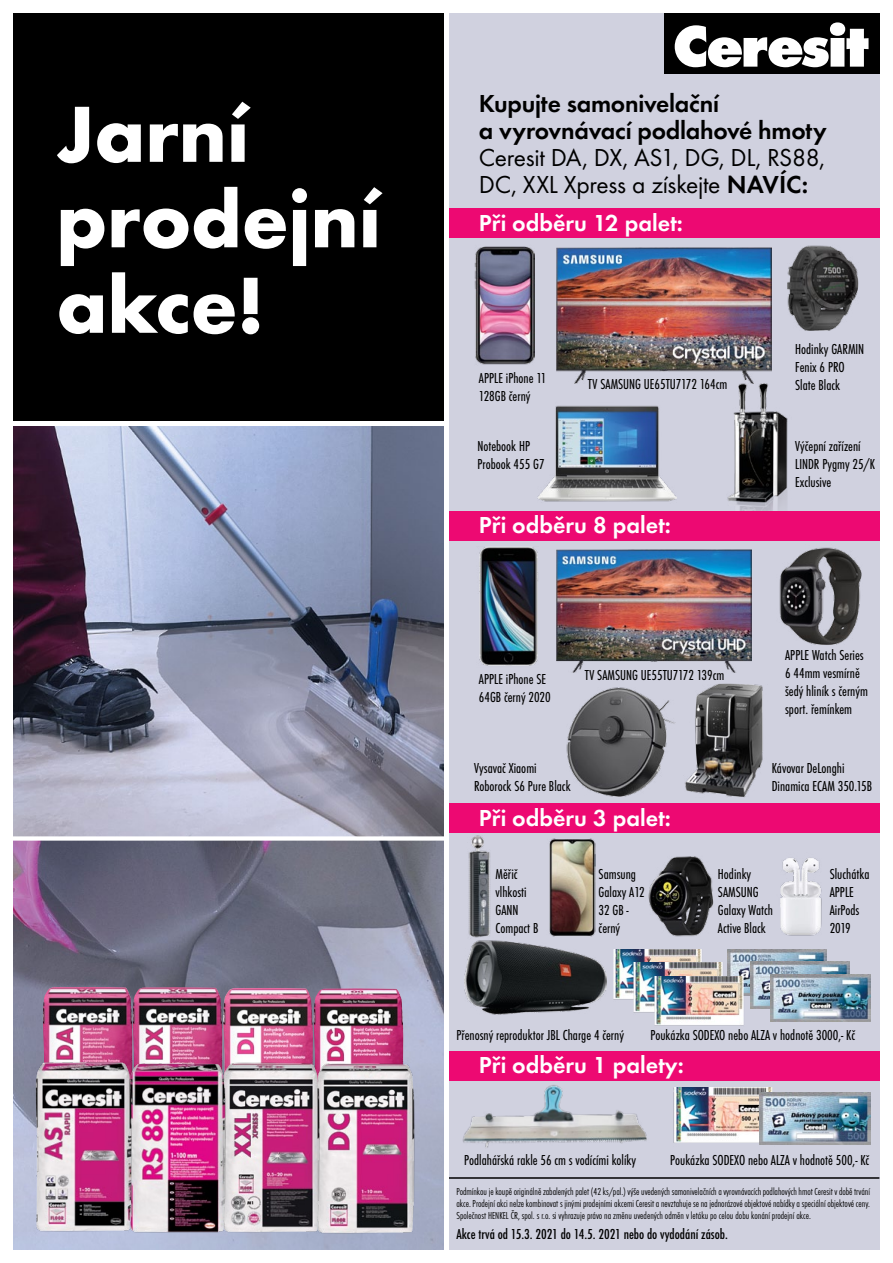
<style>
.page{position:relative;width:893px;height:1263px;background:#fff}
.page>*{position:absolute;margin:0;border:0;box-sizing:border-box;transform-origin:0 0}
.t1{font:700 82.5px/85.5px "Futura TOT";letter-spacing:-.005em;color:#fff}
.t2{font:25.5px/27px "Futura TOT";letter-spacing:-.01em;color:#000}
.t3{font:600 25.5px/27px "Futura TOT";letter-spacing:-.01em;color:#000}
.t4{font:600 24px "Futura TCE";color:#fff}
.t5{font:condensed 15px/18px "Futura TOT";color:#000}
.t6{font:500 condensed 15px "Futura TCE";color:#000}
.t7{font:300 condensed 10.5px/12px "Futura TCE";color:#000;text-align:justify}
.s1{font-weight:600}
</style>
<div class="page">
<img style="left:14px;top:426px;width:430px;height:824px">
<div style="left:14px;top:14px;width:435px;height:410px;background:#000"></div>
<hr style="left:0;top:422px;width:893px;height:4px;background:#fff">
<svg style="left:13px;top:836px;width:867px;height:5px"></svg>
<img style="left:43px;top:987px;width:360px;height:73px">
<img style="left:303px;top:1056px;width:128px;height:192px">
<img style="left:209px;top:1057px;width:128px;height:192px">
<img style="left:149px;top:1060px;width:93px;height:188px">
<img style="left:21px;top:1056px;width:128px;height:192px">
<div style="left:448px;top:14px;width:431px;height:1236px;background:#d0d1df"></div>
<div style="left:449px;top:208px;width:430px;height:30px;background:#ed0972"></div>
<img style="left:474px;top:246px;width:60px;height:119px">
<img style="left:479px;top:547px;width:59px;height:119px">
<img style="left:468px;top:835px;width:22px;height:90px">
<img style="left:549px;top:839px;width:46px;height:86px">
<img style="left:648px;top:856px;width:66px;height:80px">
<img style="left:780px;top:858px;width:42px;height:78px">
<img style="left:465px;top:925px;width:142px;height:90px">
<img style="left:613px;top:949px;width:89px;height:51px">
<img style="left:727px;top:949px;width:99px;height:27px">
<img style="left:629px;top:962px;width:103px;height:51px">
<img style="left:750px;top:962px;width:100px;height:46px">
<img style="left:650px;top:976px;width:103px;height:50px">
<img style="left:673px;top:1088px;width:110px;height:57px">
<img style="left:462px;top:1080px;width:193px;height:68px">
<img style="left:771px;top:975px;width:99px;height:46px">
<img style="left:760px;top:1092px;width:110px;height:52px">
<img style="left:556px;top:247px;width:216px;height:136px">
<img style="left:556px;top:549px;width:195px;height:123px">
<img style="left:538px;top:405px;width:139px;height:97px">
<img style="left:567px;top:687px;width:106px;height:109px">
<img style="left:727px;top:384px;width:61px;height:127px">
<img style="left:673px;top:683px;width:90px;height:114px">
<img style="left:787px;top:245px;width:72px;height:85px">
<img style="left:777px;top:540px;width:85px;height:105px">
<div style="left:449px;top:511px;width:430px;height:29px;background:#ed0972"></div>
<div style="left:449px;top:803px;width:430px;height:30px;background:#ed0972"></div>
<div style="left:449px;top:1051px;width:430px;height:29px;background:#ed0972"></div>
<hr style="left:446px;top:1177px;width:433px;height:2px;background:#000">
<div style="left:664px;top:14px;width:215px;height:60px;background:#000"></div>
<svg style="left:675px;top:22px;width:193px;height:45px"></svg>
<div style="left:444px;top:3px;width:5px;height:1258px;background:#fff"></div>
<h1 class="t1" style="left:56px;top:90px;width:326px">Jarní prodejní akce!</h1>
<h2 class="t3" style="left:479px;top:89px;width:349px">Kupujte samonivelační<br>a vyrovnávací podlahové hmoty</h2>
<h2 class="t2" style="left:479px;top:143px;width:348px">Ceresit DA, DX, AS1, DG, DL, RS88,<br>DC, XXL Xpress a získejte <span class="s1">navíc:</span></h2>
<h3 class="t4" style="left:479px;top:208px;width:206px">Při odběru 12 palet:</h3>
<p class="t5" style="left:479px;top:369px;width:69px">APPLE iPhone 11<br>128GB černý</p>
<p class="t5" style="left:477px;top:437px;width:69px">Notebook HP<br>Probook 455 G7</p>
<p class="t5" style="left:588px;top:375px;width:141px">TV SAMSUNG UE65TU7172 164cm</p>
<h3 class="t4" style="left:479px;top:510px;width:193px">Při odběru 8 palet:</h3>
<p class="t5" style="left:479px;top:670px;width:73px">APPLE iPhone SE<br>64GB černý 2020</p>
<p class="t5" style="left:585px;top:666px;width:141px">TV SAMSUNG UE55TU7172 139cm</p>
<p class="t5" style="left:474px;top:759px;width:98px">Vysavač Xiaomi<br>Roborock S6 Pure Black</p>
<h3 class="t4" style="left:479px;top:803px;width:193px">Při odběru 3 palet:</h3>
<p class="t5" style="left:795px;top:340px;width:71px">Hodinky GARMIN<br>Fenix 6 PRO<br>Slate Black</p>
<p class="t5" style="left:795px;top:437px;width:81px">Výčepní zařízení<br>LINDR Pygmy 25/K<br>Exclusive</p>
<p class="t5" style="left:785px;top:646px;width:84px">APPLE Watch Series<br>6 44mm vesmírně šedý hliník s černým sport. řemínkem</p>
<p class="t5" style="left:772px;top:759px;width:102px">Kávovar DeLonghi<br>Dinamica ECAM 350.15B</p>
<p class="t5" style="left:496px;top:865px;width:44px">Měřič vlhkosti<br>GANN<br>Compact B</p>
<p class="t5" style="left:599px;top:865px;width:48px">Samsung<br>Galaxy A12<br>32 GB - černý</p>
<p class="t5" style="left:718px;top:865px;width:57px">Hodinky<br>SAMSUNG<br>Galaxy Watch<br>Active Black</p>
<p class="t5" style="left:830px;top:865px;width:41px">Sluchátka<br>APPLE<br>AirPods<br>2019</p>
<p class="t5" style="left:456px;top:1026px;width:169px">Přenosný reproduktor JBL Charge 4 černý</p>
<p class="t5" style="left:650px;top:1026px;width:206px">Poukázka SODEXO nebo ALZA v hodnotě 3000,- Kč</p>
<h3 class="t4" style="left:479px;top:1051px;width:207px">Při odběru 1 palety:</h3>
<p class="t5" style="left:464px;top:1151px;width:173px">Podlahářská rakle 56 cm s vodícími kolíky</p>
<p class="t5" style="left:670px;top:1151px;width:201px">Poukázka SODEXO nebo ALZA v hodnotě 500,- Kč</p>
<p class="t7" style="left:456px;top:1185px;width:415px">Podmínkou je koupě originálně zabalených palet (42 ks/pal.) výše uvedených samonivelačních avyrovnávacích podlahových hmot Ceresit vdobě trvání akce. Prodejní akci nelze kombinovat s jinými prodejními akcemi Ceresit a nevztahuje se na jednorázové objektové nabídky a speciální objektové ceny.<br>Společnost Henkel ČR, spol. s r.o. si vyhrazuje právo na změnu uvedených odměn v letáku po celou dobu konání prodejní akce.</p>
<p class="t6" style="left:456px;top:1226px;width:273px">Akce trvá od 15.3. 2021 do 14.5. 2021 nebo do vydodání zásob.</p>
</div>
